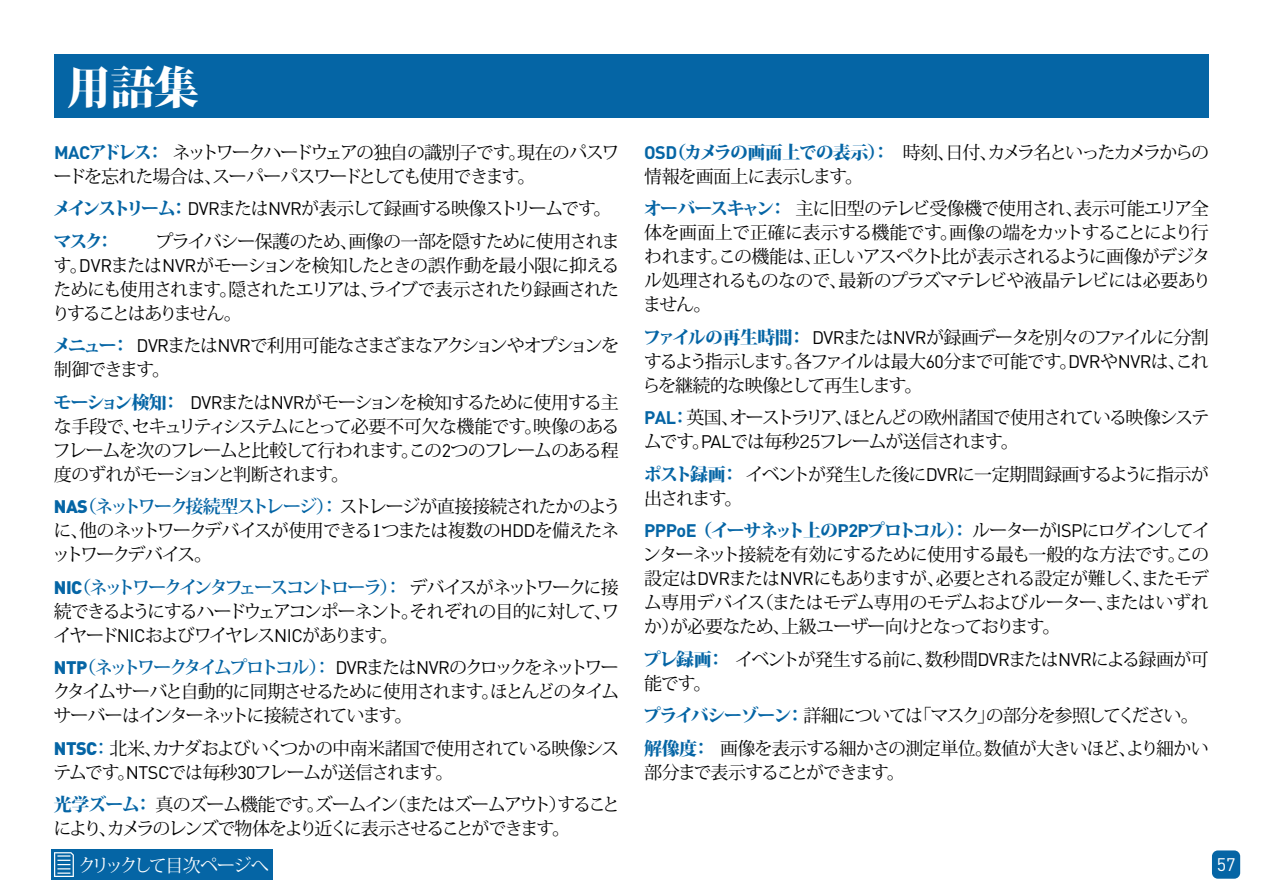
<style>
.page{position:relative;width:1263px;height:893px;background:#fff}
.page>*{position:absolute;margin:0;border:0;box-sizing:border-box;transform-origin:0 0}
.t1{font:800 45px "Koz Min Pr 6 N";color:#fff}
.t2{font:18px/24px "Koz Min Pr 6 N";letter-spacing:-.08em;color:#000}
.t3{font:18px/24px "Koz Min Pr 6 N";letter-spacing:-.055em;color:#000}
.t4{font:18px/24px "Koz Min Pr 6 N";letter-spacing:-.1em;color:#000}
.t5{font:18px "Koz Min Pr 6 N";letter-spacing:-.1em;color:#fff}
.t6{font:18px "DIN Pro";color:#fff}
.s1{font-family:"DIN Pro";font-weight:700;color:#0565a5}
.s2{font-weight:800;color:#0565a5}
.s3{font-family:"DIN Pro"}
.s4{font-family:"DIN Pro";font-weight:900;color:#0565a5}
.s5{font-weight:700;color:#0565a5}
</style>
<div class="page">
<div style="left:51px;top:849px;width:222px;height:31px;background:#0565a5"></div>
<div style="left:1212px;top:850px;width:28px;height:29px;background:#0565a5;border-radius:6px"></div>
<svg style="left:54px;top:852px;width:20px;height:25px"></svg>
<div style="left:54px;top:54px;width:1155px;height:64px;background:#0565a5"></div>
<h1 class="t1" style="left:67px;top:62px;width:134px">用語集</h1>
<p class="t2" style="left:54px;top:140px;width:567px"><span class="s1">MAC</span><span class="s2">アドレス：</span>ネットワークハードウェアの独自の識別子です。現在のパスワードを忘れた場合は、スーパーパスワードとしても使用できます。</p>
<p class="t2" style="left:52px;top:193px;width:561px;line-height:32.5px"><span class="s2">メインストリーム：</span><span class="s3">DVR</span>または<span class="s3">NVR</span>が表示して録画する映像ストリームです。<span class="s2">マスク：</span></p>
<p class="t2" style="left:52px;top:229px;width:569px;text-align:justify;text-indent:104px">プライバシー保護のため、画像の一部を隠すために使用されます。<span class="s3">DVR</span>または<span class="s3">NVR</span>がモーションを検知したときの誤作動を最小限に抑えるためにも使用されます。隠されたエリアは、ライブで表示されたり録画されたりすることはありません。</p>
<p class="t2" style="left:52px;top:334px;width:568px"><span class="s2">メニュー：</span> <span class="s3">DVR</span>または<span class="s3">NVR</span>で利用可能なさまざまなアクションやオプションを制御できます。</p>
<p class="t2" style="left:53px;top:390px;width:568px;text-align:justify"><span class="s2">モーション検知：</span> <span class="s3">DVR</span>または<span class="s3">NVR</span>がモーションを検知するために使用する主な手段で、セキュリティシステムにとって必要不可欠な機能です。映像のあるフレームを次のフレームと比較して行われます。この<span class="s3">2</span>つのフレームのある程度のずれがモーションと判断されます。</p>
<p class="t2" style="left:52px;top:495px;width:570px;text-align:justify"><span class="s4">NAS</span><span class="s5">（ネットワーク接続型ストレージ）：</span>ストレージが直接接続されたかのように、他のネットワークデバイスが使用できる1つまたは複数の<span class="s3">HDD</span>を備えたネットワークデバイス。</p>
<p class="t2" style="left:53px;top:575px;width:568px;text-align:justify"><span class="s4">NIC</span><span class="s5">（ネットワークインタフェースコントローラ）：</span>デバイスがネットワークに接続できるようにするハードウェアコンポーネント。それぞれの目的に対して、ワイヤード<span class="s3">NIC</span>およびワイヤレス<span class="s3">NIC</span>があります。</p>
<p class="t2" style="left:52px;top:656px;width:568px;text-align:justify"><span class="s4">NTP</span><span class="s5">（ネットワークタイムプロトコル）：</span> <span class="s3">DVR</span>または<span class="s3">NVR</span>のクロックをネットワークタイムサーバと自動的に同期させるために使用されます。ほとんどのタイムサーバーはインターネットに接続されています。</p>
<p class="t2" style="left:53px;top:736px;width:567px"><span class="s4">NTSC</span><span class="s5">：</span>北米、カナダおよびいくつかの中南米諸国で使用されている映像システムです。<span class="s3">NTSC</span>では毎秒<span class="s3">30</span>フレームが送信されます。</p>
<p class="t4" style="left:54px;top:793px;width:568px"><span class="s2">光学ズーム：</span>真のズーム機能です。ズームイン（またはズームアウト）することにより、カメラのレンズで物体をより近くに表示させることができます。</p>
<p class="t2" style="left:644px;top:140px;width:566px"><span class="s1">OSD</span><span class="s2">（カメラの画面上での表示）：</span> 時刻、日付、カメラ名といったカメラからの情報を画面上に表示します。</p>
<p class="t3" style="left:643px;top:197px;width:569px"><span class="s2">オーバースキャン：</span>主に旧型のテレビ受像機で使用され、表示可能エリア全体を画面上で正確に表示する機能です。画像の端をカットすることにより行われます。この機能は、正しいアスペクト比が表示されるように画像がデジタル処理されるものなので、最新のプラズマテレビや液晶テレビには必要ありません。</p>
<p class="t2" style="left:643px;top:325px;width:568px;text-align:justify"><span class="s2">ファイルの再生時間：</span> <span class="s3">DVR</span>または<span class="s3">NVR</span>が録画データを別々のファイルに分割するよう指示します。各ファイルは最大<span class="s3">60</span>分まで可能です。<span class="s3">DVR</span>や<span class="s3">NVR</span>は、これらを継続的な映像として再生します。</p>
<p class="t2" style="left:644px;top:406px;width:567px"><span class="s1">PAL</span><span class="s2">：</span>英国、オーストラリア、ほとんどの欧州諸国で使用されている映像システムです。<span class="s3">PAL</span>では毎秒25フレームが送信されます。</p>
<p class="t2" style="left:644px;top:462px;width:567px"><span class="s2">ポスト録画：</span>イベントが発生した後に<span class="s3">DVR</span>に一定期間録画するように指示が出されます。</p>
<p class="t2" style="left:643px;top:519px;width:569px;text-align:justify"><span class="s1">PPPoE</span> <span class="s2">（イーサネット上の</span><span class="s1">P2P</span><span class="s2">プロトコル）：</span>ルーターが<span class="s3">ISP</span>にログインしてインターネット接続を有効にするために使用する最も一般的な方法です。この設定は<span class="s3">DVR</span>または<span class="s3">NVR</span>にもありますが、必要とされる設定が難しく、またモデム専用デバイス（またはモデム専用のモデムおよびルーター、またはいずれか）が必要なため、上級ユーザー向けとなっております。</p>
<p class="t2" style="left:643px;top:647px;width:567px"><span class="s2">プレ録画：</span>イベントが発生する前に、数秒間<span class="s3">DVR</span>または<span class="s3">NVR</span>による録画が可能です。</p>
<p class="t3" style="left:643px;top:700px;width:567px;line-height:32.5px"><span class="s2">プライバシーゾーン：</span>詳細については「マスク」の部分を参照してください。<span class="s2">解像度：</span>画像を表示する細かさの測定単位。数値が大きいほど、より細かい</p>
<p class="t2" style="left:644px;top:760px;width:262px">部分まで表示することができます。</p>
<p class="t5" style="left:78px;top:855px;width:193px">クリックして目次ページへ</p>
<p class="t6" style="left:1217px;top:850px;width:20px">57</p>
</div>
